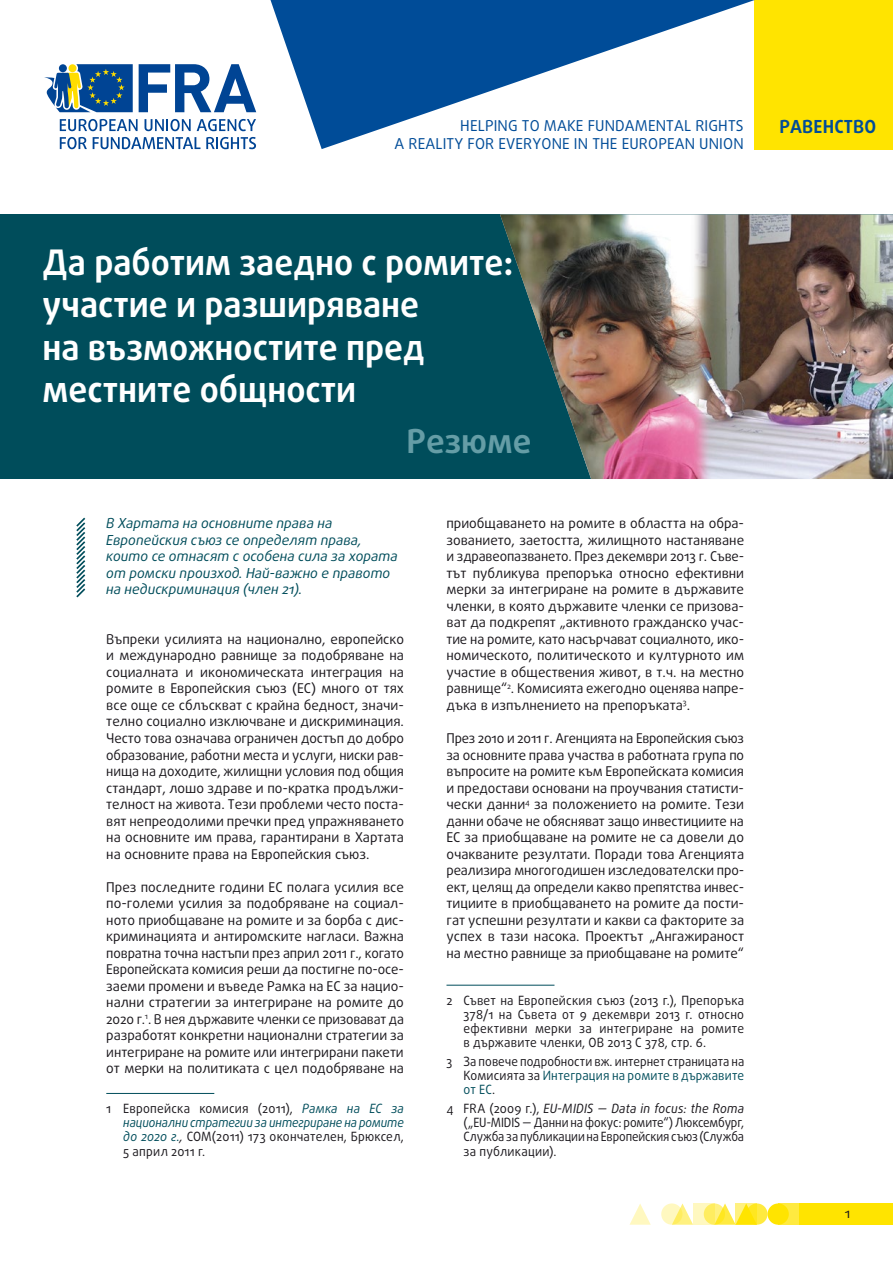
<style>
.page{position:relative;width:893px;height:1263px;background:#fff}
.page>*{position:absolute;margin:0;border:0;box-sizing:border-box;transform-origin:0 0}
.doc_title{font:700 35.25px/42.3px "Daxline Pro";color:#fff;scale:.95 1}
.doc_subtitle{font:700 33px "Daxline Pro";color:#659da6}
.doc_theme{font:700 18px "Daxline Pro";letter-spacing:.01em;color:#004c98}
.t1{font:15px/18px "Daxline Pro";letter-spacing:.01em;color:#004c98;text-align:right}
.intro{font:italic 13.8px/16.5px "Daxline Pro";color:#004d5b}
.text_body{font:13.5px/16.5px "Daxline Pro";color:#1a171c;text-align:justify}
.text_footnote{font:12.75px/14.2px "Daxline Pro";letter-spacing:.015em;color:#1a171c;text-align:justify;scale:.95 1}
.text_footnote-2{font:12.75px/14.2px "Daxline Pro";letter-spacing:.015em;color:#1a171c;text-align:justify;scale:.93 1}
.s1{font-style:italic;color:#004d5b}
.s2{font-style:italic}
.s3{color:#004d5b}
</style>
<div class="page">
<div style="left:746px;top:1203px;width:21px;height:22px;background:#ffea40;border-radius:50%"></div>
<div style="left:778px;top:1203px;width:21px;height:22px;background:#ffea40"></div>
<div style="left:799px;top:1203px;width:94px;height:22px;background:#ffe400"></div>
<svg style="left:675px;top:1203px;width:18px;height:22px"></svg>
<svg style="left:629px;top:1204px;width:22px;height:21px"></svg>
<div style="left:767px;top:1203px;width:22px;height:22px;background:#ffe400;border-radius:50%"></div>
<svg style="left:718px;top:1203px;width:18px;height:22px"></svg>
<svg style="left:704px;top:1203px;width:21px;height:22px"></svg>
<svg style="left:661px;top:1203px;width:21px;height:22px"></svg>
<svg style="left:736px;top:1203px;width:21px;height:22px"></svg>
<svg style="left:693px;top:1203px;width:21px;height:22px"></svg>
<div style="left:755px;top:0;width:138px;height:149px;background:#ffe400"></div>
<svg style="left:270px;top:0;width:485px;height:149px"></svg>
<div style="left:0;top:215px;width:893px;height:264px;background:#004d5b"></div>
<svg style="left:76px;top:517px;width:10px;height:81px"></svg>
<hr style="left:106px;top:1093px;width:108px;height:1px;background:#004d5b">
<hr style="left:446px;top:985px;width:108px;height:1px;background:#004d5b">
<img style="left:500px;top:214px;width:393px;height:265px">
<svg style="left:139px;top:64px;width:117px;height:48px"></svg>
<svg style="left:60px;top:119px;width:78px;height:12px"></svg>
<svg style="left:145px;top:119px;width:46px;height:12px"></svg>
<svg style="left:197px;top:119px;width:59px;height:12px"></svg>
<svg style="left:60px;top:137px;width:27px;height:12px"></svg>
<svg style="left:93px;top:137px;width:107px;height:12px"></svg>
<svg style="left:206px;top:137px;width:50px;height:12px"></svg>
<svg style="left:44px;top:64px;width:89px;height:48px;background:#4b7796"></svg>
<p class="t1" style="left:395px;top:117px;width:351px">HELPING TO MAKE FUNDAMENTAL RIGHTS<br>A REALITY FOR EVERYONE IN THE EUROPEAN UNION</p>
<p class="doc_theme" style="left:779px;top:115px;width:98px">РАВЕНСТВО</p>
<p class="doc_title" style="left:43px;top:241px;width:497px">Да работим заедно с ромите: участие и разширяване<br>на възможностите пред местните общности</p>
<p class="doc_subtitle" style="left:407px;top:420px;width:126px">Резюме</p>
<p class="intro" style="left:106px;top:515px;width:293px">В Хартата на основните права на Европейския съюз се определят права, които се отнасят с особена сила за хората от ромски произход. Най-важно е правото на недискриминация (член 21).</p>
<p class="text_body" style="left:106px;top:631px;width:299px">Въпреки усилията на национално, европейско и международно равнище за подобряване на социалната и икономическата интеграция на ромите в Европейския съюз (ЕС) много от тях все още се сблъскват с крайна бедност, значи&shy;телно социално изключване и дискриминация.<br>Често това означава ограничен достъп до добро образование, работни места и услуги, ниски рав&shy;нища на доходите, жилищни условия под общия стандарт, лошо здраве и по-кратка продължи&shy;телност на живота. Тези проблеми често поста&shy;вят непреодолими пречки пред упражняването на основните им права, гарантирани в Хартата на основните права на Европейския съюз.</p>
<p class="text_body" style="left:106px;top:878px;width:299px">През последните години ЕС полага усилия все по-големи усилия за подобряване на социал&shy;ното приобщаване на ромите и за борба с дис&shy;криминацията и антиромските нагласи. Важна повратна точна настъпи през април 2011 г., когато Европейската комисия реши да постигне по-осе&shy;заеми промени и въведе Рамка на ЕС за нацио&shy;нални стратегии за интегриране на ромите до 2020 г.<sup>1</sup>. В нея държавите членки се призовават да разработят конкретни национални стратегии за интегриране на ромите или интегрирани пакети от мерки на политиката с цел подобряване на</p>
<p class="text_footnote" style="left:123px;top:1101px;width:297px;text-indent:-17px">1 Европейска комисия (2011), <span class="s1">Рамка на ЕС за национални стратегии за интегриране на ромите до 2020 г.</span><span class="s2">,</span> COM(2011) 173 окончателен, Брюксел, 5 април 2011 г.</p>
<p class="text_body" style="left:446px;top:515px;width:299px">приобщаването на ромите в областта на обра&shy;зованието, заетостта, жилищното настаняване и здравеопазването. През декември 2013 г. Съве&shy;тът публикува препоръка относно ефективни мерки за интегриране на ромите в държавите членки, в която държавите членки се призова&shy;ват да подкрепят „активното гражданско учас&shy;тие на ромите, като насърчават социалното, ико&shy;номическото, политическото и културното им участие в обществения живот, в т.ч. на местно равнище“<sup>2</sup>. Комисията ежегодно оценява напре&shy;дъка в изпълнението на препоръката<sup>3</sup>.</p>
<p class="text_body" style="left:446px;top:730px;width:299px">През 2010 и 2011 г. Агенцията на Европейския съюз за основните права участва в работната група по въпросите на ромите към Европейската комисия и предостави основани на проучвания статисти&shy;чески данни<sup>4</sup> за положението на ромите. Тези данни обаче не обясняват защо инвестициите на ЕС за приобщаване на ромите не са довели до очакваните резултати. Поради това Агенцията реализира многогодишен изследователски про&shy;ект, целящ да определи какво препятства инвес&shy;тициите в приобщаването на ромите да пости&shy;гат успешни резултати и какви са факторите за успех в тази насока. Проектът „Ангажираност на местно равнище за приобщаване на ромите“</p>
<p class="text_footnote" style="left:463px;top:993px;width:297px;text-indent:-17px">2 Съвет на Европейския съюз (2013 г.), Препоръка 378/1 на Съвета от 9 декември 2013 г. относно ефективни мерки за интегриране на ромите в държавите членки, ОВ 2013 C 378, стр. 6.</p>
<p class="text_footnote-2" style="left:463px;top:1054px;width:304px;text-indent:-17px">3 За повече подробности вж. интернет страницата на Комисията за <span class="s3">Интеграция на ромите в държавите от ЕС</span>.</p>
<p class="text_footnote" style="left:463px;top:1101px;width:297px;text-indent:-17px">4 FRA (2009 г.), <span class="s2">EU-MIDIS — Data in focus: the Roma </span>(„EU-MIDIS — Данни на фокус: ромите“) Люксембург, Служба за публикации на Европейския съюз (Служба за публикации).</p>
<p class="text_body" style="left:845px;top:1205px;width:7px">1</p>
</div>
